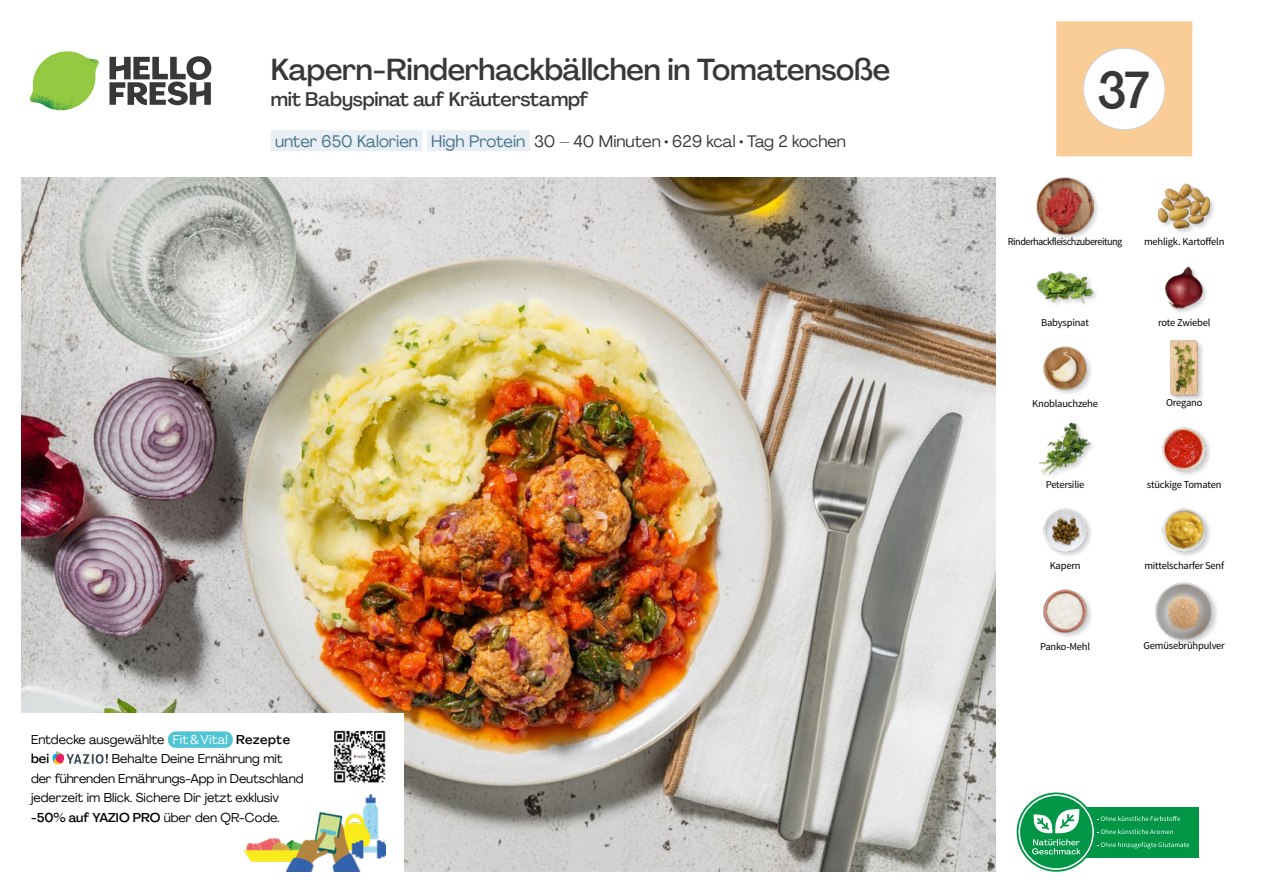
<style>
.page{position:relative;width:1263px;height:893px;background:#fff}
.page>*{position:absolute;margin:0;border:0;box-sizing:border-box;transform-origin:0 0}
.t1{font:500 51.3px "Agrandir";color:#383839;scale:.93 1}
.t2{font:500 30px "Agrandir";letter-spacing:-.01em;color:#383839}
.t3{font:500 19.5px "Agrandir";letter-spacing:-.01em;color:#383839}
.t4{font:16.5px "Agrandir";color:#383839}
.t5{font:12.75px/19.5px "Agrandir";color:#000}
.t6{font:10.5px "Source Sans Pro";letter-spacing:-.02em;color:#000}
.t7{font:10.5px "Source Sans Pro";letter-spacing:-.045em;color:#000}
.s1{color:#48718a}
.s2{color:#fff}
.s3{font-weight:500}
</style>
<div class="page">
<svg style="left:109px;top:56px;width:102px;height:49px"></svg>
<svg style="left:34px;top:51px;width:62px;height:41px"></svg>
<img style="left:67px;top:51px;width:32px;height:27px">
<img style="left:33px;top:74px;width:59px;height:11px">
<img style="left:30px;top:78px;width:60px;height:32px">
<img style="left:65px;top:85px;width:27px;height:25px">
<div style="left:1036px;top:176px;width:64px;height:65px;background:#000;opacity:.2"></div>
<img style="left:1036px;top:177px;width:57px;height:57px">
<img style="left:1158px;top:183px;width:55px;height:50px">
<img style="left:1165px;top:266px;width:42px;height:47px">
<div style="left:1036px;top:269px;width:64px;height:40px;background:#000;opacity:.2"></div>
<img style="left:1036px;top:269px;width:57px;height:40px">
<img style="left:1043px;top:346px;width:48px;height:48px">
<div style="left:1169px;top:339px;width:36px;height:63px;background:#000;opacity:.2"></div>
<img style="left:1169px;top:339px;width:36px;height:57px">
<img style="left:1162px;top:508px;width:48px;height:48px">
<div style="left:1155px;top:581px;width:65px;height:65px;background:#000;opacity:.2"></div>
<img style="left:1155px;top:582px;width:58px;height:57px">
<img style="left:1043px;top:589px;width:48px;height:48px">
<img style="left:1043px;top:508px;width:48px;height:48px">
<img style="left:1039px;top:422px;width:54px;height:53px">
<img style="left:1162px;top:427px;width:48px;height:48px">
<div style="left:271px;top:130px;width:151px;height:21px;background:#e8eff5"></div>
<div style="left:427px;top:130px;width:103px;height:21px;background:#e8eff5"></div>
<div style="left:1083px;top:807px;width:116px;height:50px;background:#009645"></div>
<svg style="left:1016px;top:792px;width:173px;height:80px"></svg>
<img style="left:21px;top:177px;width:974px;height:695px">
<div style="left:1056px;top:21px;width:136px;height:135px;background:#facd97"></div>
<div style="left:1083px;top:48px;width:82px;height:82px;background:#fff;border-radius:50%"></div>
<div style="left:1083px;top:48px;width:82px;height:82px;border:1px solid #d1d3d4;border-radius:50%"></div>
<div style="left:0;top:713px;width:403px;height:180px;background:#fff"></div>
<div style="left:168px;top:731px;width:65px;height:17px;background:#50c5d4;border-radius:8px"></div>
<svg style="left:53px;top:751px;width:51px;height:13px"></svg>
<img style="left:334px;top:730px;width:52px;height:47px">
<img style="left:243px;top:777px;width:143px;height:95px">
<h2 class="t2" style="left:271px;top:51px;width:621px">Kapern-Rinderhackbällchen in Tomatensoße</h2>
<h3 class="t3" style="left:271px;top:87px;width:319px">mit Babyspinat auf Kräuterstampf</h3>
<p class="t4" style="left:275px;top:131px;width:572px"><span class="s1">unter 650 Kalorien High Protein</span> 30 – 40 Minuten • 629 kcal • Tag 2 kochen</p>
<p class="t5" style="left:31px;top:729px;width:261px">Entdecke ausgewählte <span class="s2">Fit &amp;Vital</span> <span class="s3">Rezepte bei</span></p>
<p class="t5" style="left:31px;top:749px;width:274px;text-indent:74px"><span class="s3">!</span> Behalte Deine Ernährung mit der führenden Ernährungs-App in Deutschland jederzeit im Blick. Sichere Dir jetzt exklusiv <span class="s3">-50% auf YAZIO PRO</span> über den QR-Code.</p>
<h1 class="t1" style="left:1097px;top:58px;width:57px">37</h1>
<p class="t7" style="left:1008px;top:235px;width:116px">Rinderhackfleischzubereitung</p>
<p class="t6" style="left:1144px;top:235px;width:82px">mehligk. Kartoffeln</p>
<p class="t6" style="left:1041px;top:316px;width:49px">Babyspinat</p>
<p class="t6" style="left:1158px;top:316px;width:54px">rote Zwiebel</p>
<p class="t6" style="left:1032px;top:397px;width:67px">Knoblauchzehe</p>
<p class="t6" style="left:1166px;top:396px;width:38px">Oregano</p>
<p class="t6" style="left:1046px;top:478px;width:40px">Petersilie</p>
<p class="t6" style="left:1147px;top:478px;width:76px">stückige Tomaten</p>
<p class="t6" style="left:1050px;top:559px;width:32px">Kapern</p>
<p class="t6" style="left:1144px;top:559px;width:81px">mittelscharfer Senf</p>
<p class="t6" style="left:1040px;top:640px;width:52px">Panko-Mehl</p>
<p class="t6" style="left:1143px;top:639px;width:83px">Gemüsebrühpulver</p>
</div>
